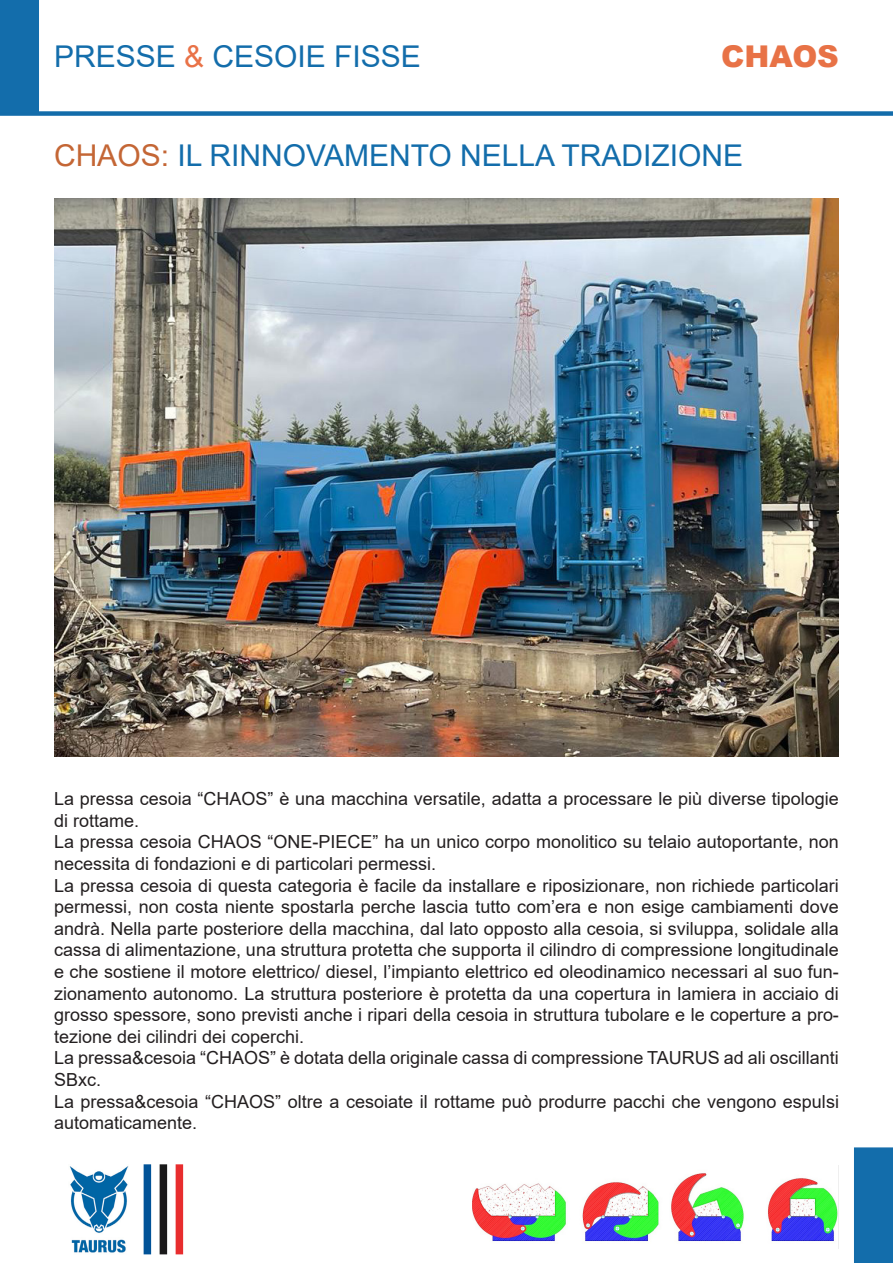
<style>
.page{position:relative;width:893px;height:1263px;background:#fff}
.page>*{position:absolute;margin:0;border:0;box-sizing:border-box;transform-origin:0 0}
.t1{font:30px "Arial";color:#136dab}
.t2{font:900 30px "Arial";color:#e87246}
.t3{font:18px/21.6px "Arial";color:#231f20}
.s1{color:#e97247}
.s2{color:#c46635}
</style>
<div class="page">
<div style="left:0;top:111px;width:893px;height:5px;background:#136caa"></div>
<div style="left:0;top:0;width:39px;height:111px;background:#136dab"></div>
<svg style="left:854px;top:1147px;width:39px;height:116px"></svg>
<img style="left:69px;top:1166px;width:59px;height:87px">
<div style="left:144px;top:1164px;width:7px;height:90px;background:#015398"></div>
<div style="left:160px;top:1164px;width:7px;height:90px;background:#1a191a"></div>
<div style="left:176px;top:1164px;width:7px;height:90px;background:#e82d2e"></div>
<div style="left:859px;top:1157px;width:34px;height:106px;background:#136dab"></div>
<img style="left:54px;top:198px;width:785px;height:558px">
<img style="left:472px;top:1165px;width:367px;height:83px">
<h1 class="t1" style="left:54px;top:36px;width:368px">PRESSE <span class="s1">&amp;</span> CESOIE FISSE</h1>
<p class="t2" style="left:721px;top:34px;width:119px">CHAOS</p>
<p class="t1" style="left:54px;top:135px;width:691px"><span class="s2">CHAOS:</span> IL RINNOVAMENTO NELLA TRADIZIONE</p>
<p class="t3" style="left:54px;top:788px;width:786px">La pressa cesoia “CHAOS” è una macchina versatile, adatta a processare le più diverse tipologie di rottame.</p>
<p class="t3" style="left:54px;top:831px;width:786px">La pressa cesoia CHAOS “ONE-PIECE” ha un unico corpo monolitico su telaio autoportante, non necessita di fondazioni e di particolari permessi.</p>
<p class="t3" style="left:54px;top:874px;width:786px;text-align:justify">La pressa cesoia di questa categoria è facile da installare e riposizionare, non richiede particolari permessi, non costa niente spostarla perche lascia tutto com’era e non esige cambiamenti dove andrà. Nella parte posteriore della macchina, dal lato opposto alla cesoia, si sviluppa, solidale alla cassa di alimentazione, una struttura protetta che supporta il cilindro di compressione longitudinale e che sostiene il motore elettrico/ diesel, l’impianto elettrico ed oleodinamico necessari al suo fun&shy;zionamento autonomo. La struttura posteriore è protetta da una copertura in lamiera in acciaio di grosso spessore, sono previsti anche i ripari della cesoia in struttura tubolare e le coperture a pro&shy;tezione dei cilindri dei coperchi.</p>
<p class="t3" style="left:54px;top:1047px;width:786px">La pressa&amp;cesoia “CHAOS” è dotata della originale cassa di compressione TAURUS ad ali oscillanti<br>SBxc.</p>
<p class="t3" style="left:54px;top:1090px;width:786px">La pressa&amp;cesoia “CHAOS” oltre a cesoiate il rottame può produrre pacchi che vengono espulsi automaticamente.</p>
</div>
